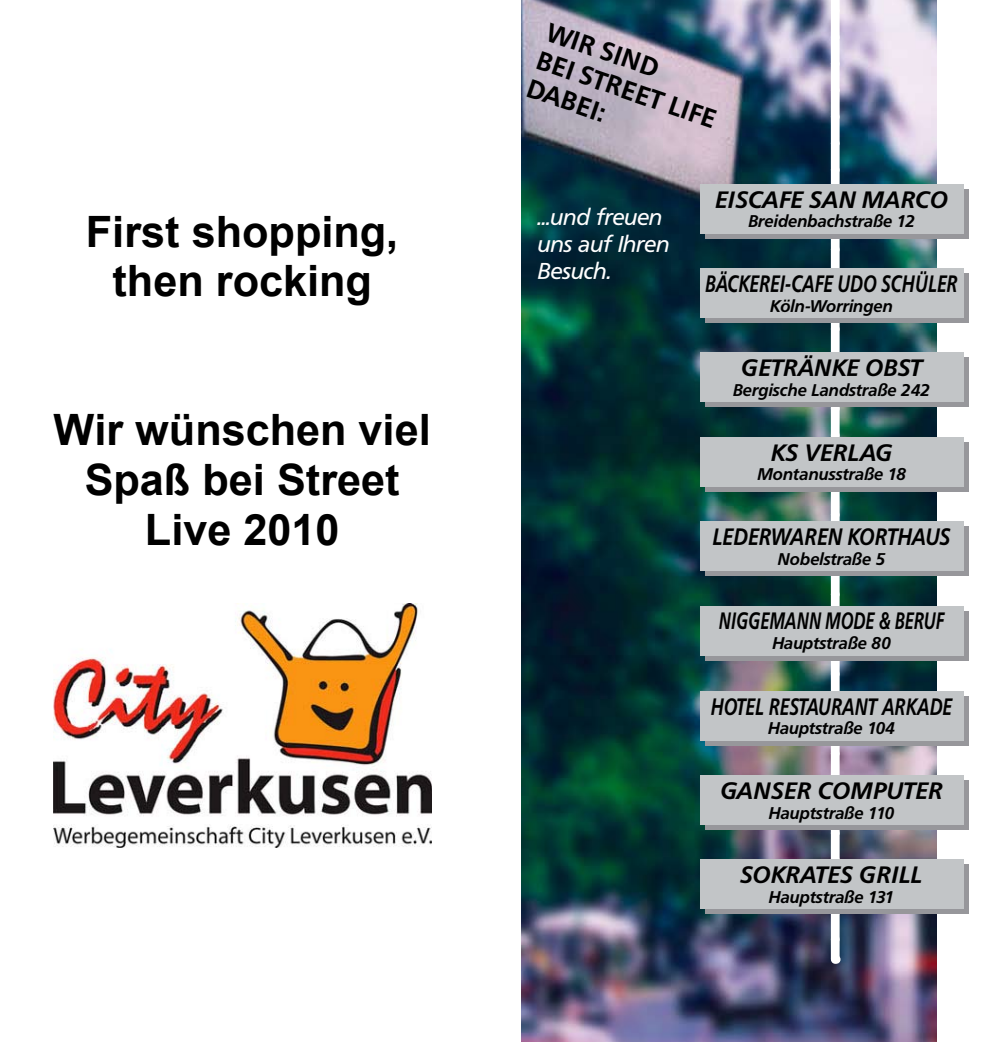
<style>
.page{position:relative;width:993px;height:1042px;background:#fff}
.page>*{position:absolute;margin:0;border:0;box-sizing:border-box;transform-origin:0 0}
.t1{font:700 43.23px/49.7px "Arial";color:#000;text-align:center}
.t2{font:700 26.07px/29.8px "Frutiger BQ";color:#000}
.t3{font:italic 700 23.62px "Frutiger BQ";color:#000}
.t4{font:italic 700 23.62px "Frutiger BQ";color:#000;scale:.75 1}
.t5{font:italic 700 23.62px "Frutiger BQ";color:#000;scale:.85 1}
.t6{font:italic 700 23.62px "Frutiger BQ";letter-spacing:.02em;color:#000;scale:.7 1}
.t7{font:italic 700 23.62px "Frutiger BQ";color:#000;scale:.7 1}
.t8{font:italic 22.75px/27.3px "Frutiger BQ";color:#fff}
.t9{font:italic 700 16.8px "Frutiger BQ";color:#000}
</style>
<div class="page">
<img style="left:53px;top:604px;width:378px;height:243px">
<img style="left:521px;top:0;width:415px;height:1042px">
<div style="left:830px;top:0;width:9px;height:959px;background:#fff"></div>
<svg style="left:830px;top:11px;width:9px;height:935px"></svg>
<div style="left:704px;top:189px;width:263px;height:49px;background:#97979b"></div>
<div style="left:699px;top:184px;width:263px;height:50px;background:#c2c5c7"></div>
<div style="left:704px;top:273px;width:263px;height:50px;background:#97979b"></div>
<div style="left:699px;top:268px;width:263px;height:50px;background:#c2c5c7"></div>
<div style="left:704px;top:358px;width:263px;height:49px;background:#97979b"></div>
<div style="left:699px;top:353px;width:263px;height:49px;background:#c2c5c7"></div>
<div style="left:704px;top:442px;width:263px;height:49px;background:#97979b"></div>
<div style="left:699px;top:437px;width:263px;height:50px;background:#c2c5c7"></div>
<div style="left:704px;top:526px;width:263px;height:50px;background:#97979b"></div>
<div style="left:699px;top:521px;width:263px;height:50px;background:#c2c5c7"></div>
<svg style="left:704px;top:611px;width:263px;height:49px;background:#a0a1a4"></svg>
<div style="left:699px;top:606px;width:263px;height:49px;background:#c2c5c7"></div>
<svg style="left:704px;top:696px;width:263px;height:49px;background:#a0a1a4"></svg>
<div style="left:699px;top:691px;width:263px;height:49px;background:#c2c5c7"></div>
<div style="left:704px;top:780px;width:263px;height:50px;background:#97979b"></div>
<div style="left:699px;top:775px;width:263px;height:50px;background:#c2c5c7"></div>
<div style="left:704px;top:864px;width:263px;height:50px;background:#97979b"></div>
<div style="left:699px;top:859px;width:263px;height:50px;background:#c2c5c7"></div>
<h1 class="t1" style="left:86px;top:210px;width:314px">First shopping, then rocking</h1>
<h1 class="t1" style="left:53px;top:409px;width:379px">Wir wünschen viel<br>Spaß bei Street<br>Live 2010</h1>
<h2 class="t2" style="left:552px;top:17px;width:189px;rotate:19deg">wir sind<br>bei Street Life dabei:</h2>
<h3 class="t8" style="left:537px;top:203px;width:133px">...und freuen uns auf Ihren<br>Besuch.</h3>
<h3 class="t3" style="left:715px;top:185px;width:234px">Eiscafe San Marco</h3>
<p class="t9" style="left:748px;top:211px;width:168px">Breidenbachstraße 12</p>
<h3 class="t4" style="left:705px;top:270px;width:337px">Bäckerei-Cafe Udo Schüler</h3>
<p class="t9" style="left:770px;top:296px;width:124px">Köln-Worringen</p>
<h3 class="t3" style="left:740px;top:354px;width:182px">Getränke Obst</h3>
<p class="t9" style="left:732px;top:380px;width:198px">Bergische Landstraße 242</p>
<h3 class="t3" style="left:770px;top:438px;width:120px">KS Verlag</h3>
<p class="t9" style="left:757px;top:464px;width:150px">Montanusstraße 18</p>
<h3 class="t5" style="left:712px;top:523px;width:175px">LEDERWAREN KORTHA</h3>
<h3 class="t5" style="left:925px;top:523px;width:31px">US</h3>
<p class="t9" style="left:777px;top:549px;width:109px">Nobelstraße 5</p>
<h3 class="t7" style="left:719px;top:607px;width:43px">Niggem</h3>
<h3 class="t6" style="left:784px;top:607px;width:229px">ann Mode &amp; Beruf</h3>
<p class="t9" style="left:772px;top:633px;width:120px">Hauptstraße 80</p>
<h3 class="t4" style="left:711px;top:692px;width:323px">Hotel Restaurant Arkade</h3>
<p class="t9" style="left:767px;top:718px;width:128px">Hauptstraße 104</p>
<h3 class="t3" style="left:720px;top:776px;width:224px">Ganser Computer</h3>
<p class="t9" style="left:768px;top:803px;width:127px">Hauptstraße 110</p>
<h3 class="t3" style="left:740px;top:861px;width:183px">Sokrates Grill</h3>
<p class="t9" style="left:768px;top:887px;width:127px">Hauptstraße 131</p>
</div>
